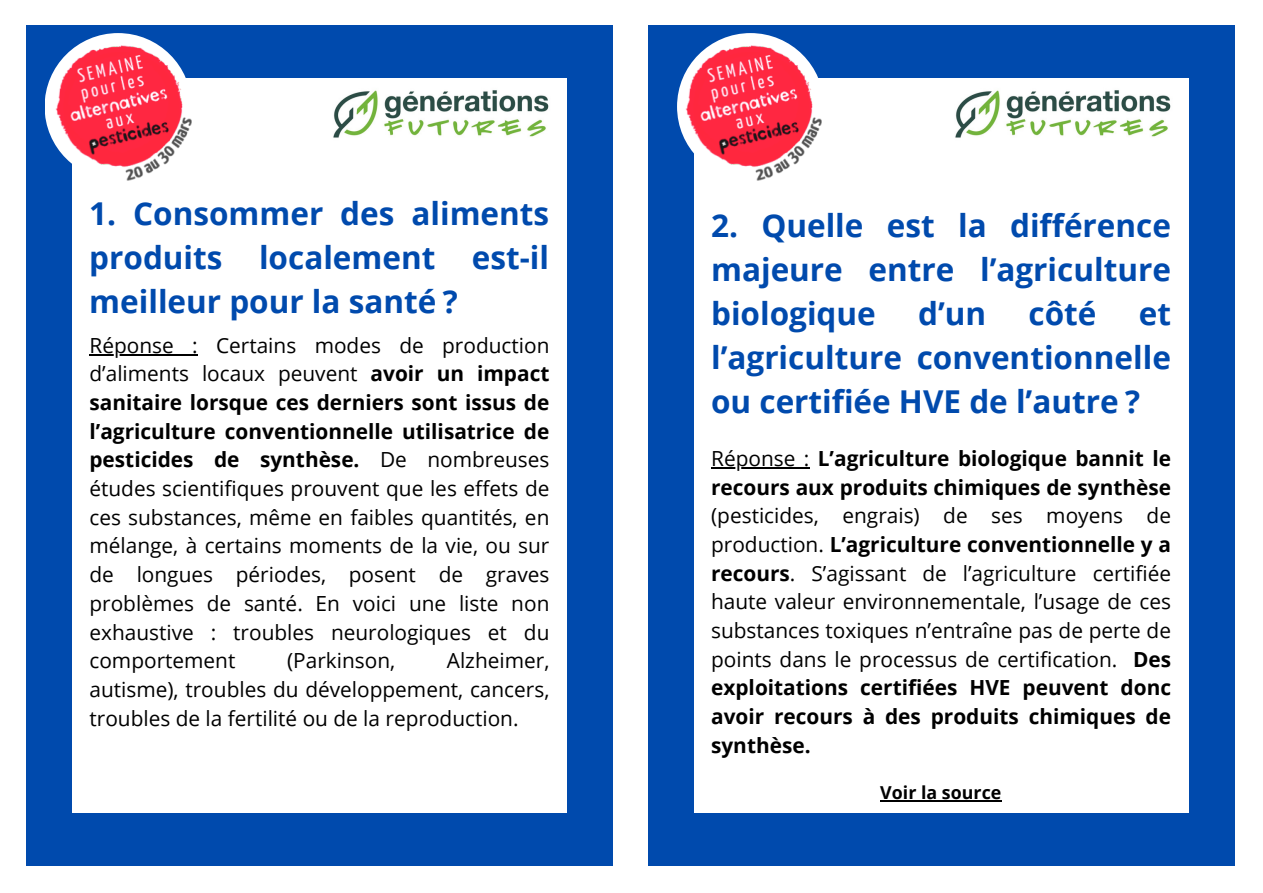
<style>
.page{position:relative;width:1263px;height:893px;background:#fff}
.page>*{position:absolute;margin:0;border:0;box-sizing:border-box;transform-origin:0 0}
.t1{font:700 31.5px/43.9px "Open Sans";color:#004aad;text-align:justify}
.t2{font:20.85px/28.7px "Open Sans";color:#000;text-align:justify}
.t3{font:700 20.85px/28.7px "Open Sans";color:#000}
.t4{font:700 17.85px "Open Sans";color:#000}
.s1{font-weight:700}
.s2{font-weight:400}
</style>
<div class="page">
<div style="left:26px;top:25px;width:587px;height:840px;background:#004aad"></div>
<div style="left:648px;top:25px;width:586px;height:840px;background:#004aad"></div>
<div style="left:72px;top:78px;width:494px;height:734px;background:#fff"></div>
<div style="left:694px;top:78px;width:494px;height:734px;background:#fff"></div>
<div style="left:677px;top:33px;width:147px;height:147px;background:#fff;border-radius:50%"></div>
<div style="left:45px;top:33px;width:147px;height:147px;background:#fff;border-radius:50%"></div>
<img style="left:333px;top:90px;width:216px;height:48px">
<img style="left:955px;top:90px;width:216px;height:48px">
<img style="left:55px;top:46px;width:136px;height:134px">
<img style="left:686px;top:46px;width:136px;height:134px">
<hr style="left:89px;top:354px;width:109px;height:1px;background:#000">
<hr style="left:711px;top:467px;width:98px;height:2px;background:#000">
<hr style="left:880px;top:800px;width:121px;height:2px;background:#000">
<h1 class="t1" style="left:89px;top:191px;width:461px">1. Consommer des aliments produits localement est-il meilleur pour la santé ?</h1>
<p class="t2" style="left:89px;top:330px;width:461px">Réponse : Certains modes de production d’aliments locaux peuvent <span class="s1">avoir un impact sanitaire lorsque ces derniers sont issus de l’agriculture conventionnelle utilisatrice de pesticides de synthèse.</span> De nombreuses études scientifiques prouvent que les effets de ces substances, même en faibles quantités, en mélange, à certains moments de la vie, ou sur de longues périodes, posent de graves problèmes de santé. En voici une liste non exhaustive : troubles neurologiques et du comportement</p>
<p class="t2" style="left:89px;top:646px;width:461px;text-indent:357px">Alzheimer, autisme), troubles du développement, cancers, troubles de la fertilité ou de la reproduction.</p>
<p class="t2" style="left:287px;top:646px;width:110px">(Parkinson,</p>
<h1 class="t1" style="left:711px;top:203px;width:461px">2. Quelle est la différence majeure entre l’agriculture biologique</h1>
<h1 class="t1" style="left:918px;top:291px;width:70px">d’un</h1>
<h1 class="t1" style="left:1028px;top:291px;width:69px">côté</h1>
<h1 class="t1" style="left:711px;top:291px;width:461px;text-indent:428px">et l’agriculture conventionnelle ou certifiée HVE de l’autre ?</h1>
<p class="t3" style="left:711px;top:443px;width:461px"><span class="s2">Réponse :</span> L’agriculture biologique bannit le recours aux produits chimiques de synthèse</p>
<p class="t2" style="left:711px;top:501px;width:461px">(pesticides, engrais) de ses moyens de production. <span class="s1">L’agriculture conventionnelle y a recours</span>. S’agissant de l’agriculture certifiée haute valeur environnementale, l’usage de ces substances toxiques n’entraîne pas de perte de points dans le processus de certification. <span class="s1">Des exploitations certifiées HVE peuvent donc avoir recours à des produits chimiques de synthèse.</span></p>
<p class="t4" style="left:880px;top:780px;width:123px">Voir la source</p>
</div>
